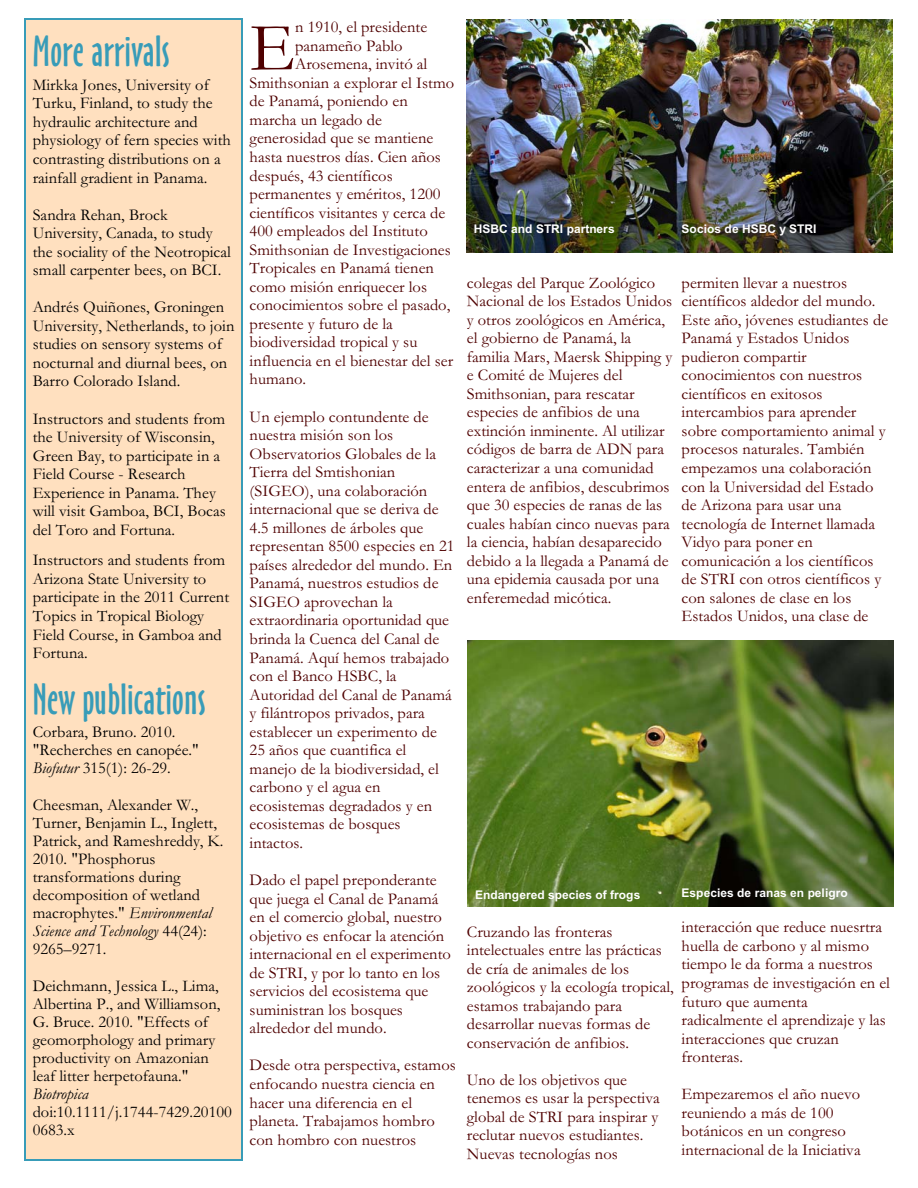
<style>
.page{position:relative;width:918px;height:1188px;background:#fff}
.page>*{position:absolute;margin:0;border:0;box-sizing:border-box;transform-origin:0 0}
.t1{font:69px "Garamond";color:#4f0000}
.t2{font:40.5px "Oz Handicraft BT";letter-spacing:.01em;color:#389cb8}
.t3{font:16.5px/18.6px "Garamond";color:#4f0000}
.t4{font:16.5px/18.6px "Garamond";color:#000}
.t5{font:italic 16.5px "Garamond";color:#000}
.t6{font:700 12px "Arial";color:#fff}
.s1{font-style:italic}
</style>
<div class="page">
<div style="left:25px;top:18px;width:217px;height:1143px;background:#ffe0bf"></div>
<hr style="left:25px;top:18px;width:1px;height:1143px;background:#389cb8">
<hr style="left:241px;top:18px;width:1px;height:1143px;background:#389cb8">
<hr style="left:25px;top:18px;width:217px;height:1px;background:#389cb8">
<hr style="left:25px;top:1160px;width:217px;height:1px;background:#389cb8">
<img style="left:466px;top:20px;width:426px;height:233px">
<img style="left:467px;top:641px;width:426px;height:266px">
<h2 class="t2" style="left:33px;top:35px;width:139px">More arrivals</h2>
<p class="t4" style="left:33px;top:77px;width:200px">Mirkka Jones, University of<br>Turku, Finland, to study the hydraulic architecture and physiology of fern species with contrasting distributions on a rainfall gradient in Panama.</p>
<p class="t4" style="left:33px;top:207px;width:200px">Sandra Rehan, Brock<br>University, Canada, to study the sociality of the Neotropical small carpenter bees, on BCI.</p>
<p class="t4" style="left:33px;top:300px;width:203px">Andrés Quiñones, Groningen<br>University, Netherlands, to join studies on sensory systems of nocturnal and diurnal bees, on<br>Barro Colorado Island.</p>
<p class="t4" style="left:33px;top:411px;width:195px">Instructors and students from the University of Wisconsin,<br>Green Bay, to participate in a<br>Field Course - Research<br>Experience in Panama. They will visit Gamboa, BCI, Bocas del Toro and Fortuna.</p>
<p class="t4" style="left:33px;top:553px;width:198px">Instructors and students from<br>Arizona State University to participate in the 2011 Current<br>Topics in Tropical Biology<br>Field Course, in Gamboa and<br>Fortuna.</p>
<h2 class="t2" style="left:33px;top:683px;width:174px">New publications</h2>
<p class="t4" style="left:33px;top:725px;width:168px;line-height:18.1px">Corbara, Bruno. 2010. "Recherches en canopée."<br><span class="s1">Biofutur</span> 315(1): 26-29.</p>
<p class="t4" style="left:33px;top:797px;width:192px;line-height:18.1px">Cheesman, Alexander W.,<br>Turner, Benjamin L., Inglett,<br>Patrick, and Rameshreddy, K.<br>2010. "Phosphorus transformations during decomposition of wetland macrophytes." <span class="s1">Environmental<br>Science and Technology</span> 44(24):<br>9265–9271.</p>
<p class="t4" style="left:33px;top:978px;width:189px;line-height:18px">Deichmann, Jessica L., Lima,<br>Albertina P., and Williamson,<br>G. Bruce. 2010. "Effects of geomorphology and primary productivity on Amazonian leaf litter herpetofauna."</p>
<p class="t5" style="left:33px;top:1088px;width:57px">Biotropica</p>
<p class="t4" style="left:33px;top:1105px;width:201px;line-height:18.1px">doi:10.1111/j.1744-7429.20100<br>0683.x</p>
<h1 class="t1" style="left:250px;top:24px;width:47px">E</h1>
<p class="t3" style="left:295px;top:20px;width:134px">n 1910, el presidente</p>
<p class="t3" style="left:295px;top:38px;width:109px">panameño Pablo</p>
<p class="t3" style="left:295px;top:57px;width:134px">Arosemena, invitó al</p>
<p class="t3" style="left:250px;top:75px;width:206px">Smithsonian a explorar el Istmo</p>
<p class="t3" style="left:250px;top:94px;width:160px">de Panamá, poniendo en</p>
<p class="t3" style="left:250px;top:112px;width:134px">marcha un legado de</p>
<p class="t3" style="left:250px;top:131px;width:185px">generosidad que se mantiene</p>
<p class="t3" style="left:250px;top:149px;width:193px">hasta nuestros días. Cien años</p>
<p class="t3" style="left:250px;top:168px;width:145px">después, 43 científicos</p>
<p class="t3" style="left:250px;top:187px;width:192px">permanentes y eméritos, 1200</p>
<p class="t3" style="left:250px;top:205px;width:197px">científicos visitantes y cerca de</p>
<p class="t3" style="left:250px;top:224px;width:180px">400 empleados del Instituto</p>
<p class="t3" style="left:250px;top:242px;width:203px">Smithsonian de Investigaciones</p>
<p class="t3" style="left:250px;top:261px;width:186px">Tropicales en Panamá tienen</p>
<p class="t3" style="left:250px;top:279px;width:179px">como misión enriquecer los</p>
<p class="t3" style="left:250px;top:298px;width:202px">conocimientos sobre el pasado,</p>
<p class="t3" style="left:250px;top:316px;width:145px">presente y futuro de la</p>
<p class="t3" style="left:250px;top:335px;width:169px">biodiversidad tropical y su</p>
<p class="t3" style="left:250px;top:353px;width:205px">influencia en el bienestar del ser</p>
<p class="t3" style="left:250px;top:372px;width:58px">humano.</p>
<p class="t3" style="left:250px;top:409px;width:206px">Un ejemplo contundente de nuestra misión son los<br>Observatorios Globales de la<br>Tierra del Smtishonian (SIGEO), una colaboración internacional que se deriva de<br>4.5 millones de árboles que representan 8500 especies en 21 países alrededor del mundo. En<br>Panamá, nuestros estudios de<br>SIGEO aprovechan la extraordinaria oportunidad que brinda la Cuenca del Canal de<br>Panamá. Aquí hemos trabajado con el Banco HSBC, la<br>Autoridad del Canal de Panamá y filántropos privados, para establecer un experimento de<br>25 años que cuantifica el manejo de la biodiversidad, el carbono y el agua en ecosistemas degradados y en ecosistemas de bosques intactos.</p>
<p class="t3" style="left:250px;top:873px;width:203px">Dado el papel preponderante que juega el Canal de Panamá en el comercio global, nuestro objetivo es enfocar la atención internacional en el experimento de STRI, y por lo tanto en los servicios del ecosistema que suministran los bosques alrededor del mundo.</p>
<p class="t3" style="left:250px;top:1058px;width:208px">Desde otra perspectiva, estamos enfocando nuestra ciencia en hacer una diferencia en el planeta. Trabajamos hombro con hombro con nuestros</p>
<p class="t6" style="left:474px;top:225px;width:143px">HSBC and STRI partners</p>
<p class="t6" style="left:682px;top:225px;width:136px">Socios de HSBC y STRI</p>
<p class="t3" style="left:467px;top:275px;width:207px">colegas del Parque Zoológico<br>Nacional de los Estados Unidos y otros zoológicos en América, el gobierno de Panamá, la familia Mars, Maersk Shipping y e Comité de Mujeres del<br>Smithsonian, para rescatar especies de anfibios de una extinción inminente. Al utilizar códigos de barra de ADN para caracterizar a una comunidad entera de anfibios, descubrimos que 30 especies de ranas de las cuales habían cinco nuevas para la ciencia, habían desaparecido debido a la llegada a Panamá de una epidemia causada por una enferemedad micótica.</p>
<p class="t3" style="left:682px;top:275px;width:208px">permiten llevar a nuestros científicos aldedor del mundo.<br>Este año, jóvenes estudiantes de<br>Panamá y Estados Unidos pudieron compartir conocimientos con nuestros científicos en exitosos intercambios para aprender sobre comportamiento animal y procesos naturales. También empezamos una colaboración con la Universidad del Estado de Arizona para usar una tecnología de Internet llamada<br>Vidyo para poner en comunicación a los científicos de STRI con otros científicos y con salones de clase en los<br>Estados Unidos, una clase de</p>
<p class="t6" style="left:475px;top:891px;width:167px">Endangered species of frogs</p>
<p class="t3" style="left:467px;top:924px;width:208px">Cruzando las fronteras intelectuales entre las prácticas de cría de animales de los zoológicos y la ecología tropical, estamos trabajando para desarrollar nuevas formas de conservación de anfibios.</p>
<p class="t3" style="left:467px;top:1072px;width:194px">Uno de los objetivos que tenemos es usar la perspectiva global de STRI para inspirar y reclutar nuevos estudiantes.<br>Nuevas tecnologías nos</p>
<p class="t6" style="left:682px;top:888px;width:168px">Especies de ranas en peligro</p>
<p class="t3" style="left:682px;top:920px;width:210px">interacción que reduce nuesrtra huella de carbono y al mismo tiempo le da forma a nuestros programas de investigación en el futuro que aumenta radicalmente el aprendizaje y las interacciones que cruzan fronteras.</p>
<p class="t3" style="left:682px;top:1087px;width:181px">Empezaremos el año nuevo reuniendo a más de 100 botánicos en un congreso internacional de la Iniciativa</p>
</div>
